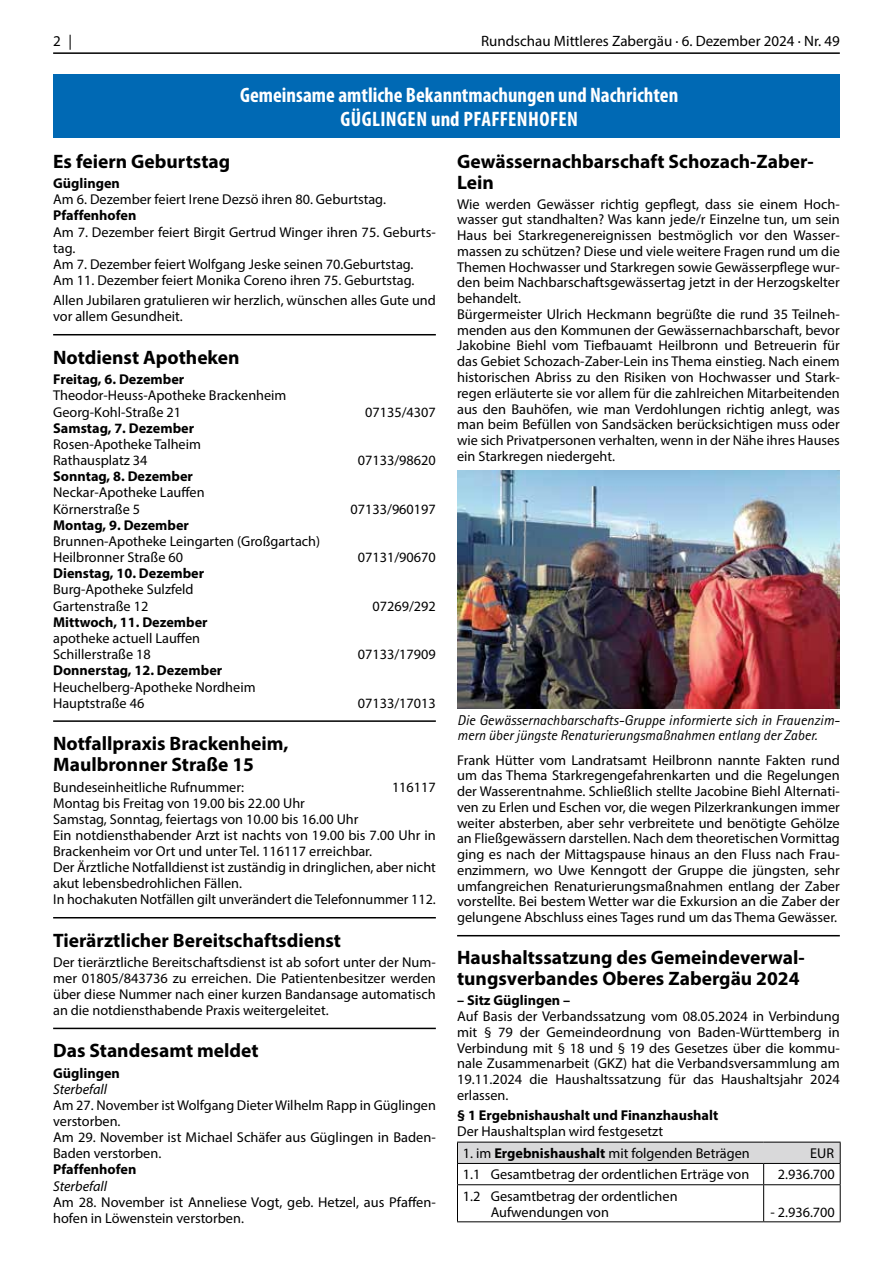
<style>
.page{position:relative;width:893px;height:1263px;background:#fff}
.page>*{position:absolute;margin:0;border:0;box-sizing:border-box;transform-origin:0 0}
.t1{font:700 condensed 21px/24px "Myriad Pro";color:#fff;text-align:center}
.t2{font:700 19.5px/21px "Myriad Pro";color:#000}
.t3{font:15px "Myriad Pro";color:#000}
.t4{font:14.25px/15.8px "Myriad Pro";color:#000}
.t5{font:700 14.25px "Myriad Pro";color:#000}
.t6{font:italic 14.25px/15.8px "Rotis Sans Serif W1 G";color:#000}
.t7{font:italic 14.25px "Myriad Pro";color:#000}
.s1{font-weight:700}
</style>
<div class="page">
<hr style="left:53px;top:52px;width:787px;height:2px;background:#000">
<hr style="left:53px;top:334px;width:383px;height:1px;background:#000">
<hr style="left:53px;top:720px;width:383px;height:2px;background:#000">
<hr style="left:53px;top:917px;width:383px;height:1px;background:#000">
<hr style="left:53px;top:1028px;width:383px;height:1px;background:#000">
<hr style="left:457px;top:935px;width:383px;height:1px;background:#000">
<img style="left:457px;top:471px;width:383px;height:238px">
<div style="left:457px;top:1142px;width:383px;height:21px;background:#d9d9da"></div>
<hr style="left:457px;top:1142px;width:307px;height:1px;background:#000">
<hr style="left:764px;top:1142px;width:77px;height:1px;background:#000">
<hr style="left:457px;top:1163px;width:307px;height:1px;background:#000">
<svg style="left:457px;top:1142px;width:1px;height:42px"></svg>
<hr style="left:764px;top:1163px;width:77px;height:1px;background:#000">
<svg style="left:763px;top:1164px;width:1px;height:20px"></svg>
<svg style="left:840px;top:1142px;width:1px;height:42px"></svg>
<hr style="left:457px;top:1184px;width:307px;height:1px;background:#000">
<hr style="left:457px;top:1185px;width:1px;height:36px;background:#000">
<hr style="left:764px;top:1184px;width:77px;height:1px;background:#000">
<hr style="left:763px;top:1185px;width:1px;height:36px;background:#000">
<hr style="left:840px;top:1185px;width:1px;height:36px;background:#000">
<hr style="left:457px;top:1221px;width:307px;height:1px;background:#000">
<hr style="left:764px;top:1221px;width:77px;height:1px;background:#000">
<div style="left:53px;top:74px;width:787px;height:64px;background:#0069b4"></div>
<p class="t3" style="left:53px;top:32px;width:20px">2 |</p>
<p class="t3" style="left:481px;top:32px;width:360px">Rundschau Mittleres Zabergäu · 6. Dezember 2024 · Nr. 49</p>
<h1 class="t1" style="left:240px;top:83px;width:440px">Gemeinsame amtliche Bekanntmachungen und Nachrichten<br>GÜGLINGEN und PFAFFENHOFEN</h1>
<h2 class="t2" style="left:53px;top:150px;width:179px">Es feiern Geburtstag</h2>
<p class="t5" style="left:53px;top:174px;width:68px">Güglingen</p>
<p class="t4" style="left:53px;top:191px;width:334px">Am 6. Dezember feiert Irene Dezsö ihren 80. Geburtstag.</p>
<p class="t5" style="left:53px;top:206px;width:85px">Pfaffenhofen</p>
<p class="t4" style="left:53px;top:224px;width:384px">Am 7. Dezember feiert Birgit Gertrud Winger ihren 75. Geburts&shy;tag.<br>Am 7. Dezember feiert Wolfgang Jeske seinen 70.Geburtstag.<br>Am 11. Dezember feiert Monika Coreno ihren 75. Geburtstag.</p>
<p class="t4" style="left:53px;top:292px;width:384px">Allen Jubilaren gratulieren wir herzlich, wünschen alles Gute und vor allem Gesundheit.</p>
<h2 class="t2" style="left:53px;top:346px;width:188px">Notdienst Apotheken</h2>
<p class="t5" style="left:53px;top:370px;width:133px">Freitag, 6. Dezember</p>
<p class="t4" style="left:53px;top:387px;width:235px;line-height:16.2px">Theodor-Heuss-Apotheke Brackenheim<br>Georg-Kohl-Straße 21</p>
<p class="t4" style="left:365px;top:404px;width:72px">07135/4307</p>
<p class="t5" style="left:53px;top:419px;width:143px">Samstag, 7. Dezember</p>
<p class="t4" style="left:53px;top:436px;width:149px;line-height:16.2px">Rosen-Apotheke Talheim<br>Rathausplatz 34</p>
<p class="t5" style="left:53px;top:467px;width:141px">Sonntag, 8. Dezember</p>
<p class="t4" style="left:53px;top:484px;width:153px;line-height:16.2px">Neckar-Apotheke Lauffen<br>Körnerstraße 5</p>
<p class="t5" style="left:53px;top:516px;width:137px">Montag, 9. Dezember</p>
<p class="t4" style="left:53px;top:533px;width:269px;line-height:16.2px">Brunnen-Apotheke Leingarten (Großgartach)<br>Heilbronner Straße 60</p>
<p class="t5" style="left:53px;top:564px;width:153px">Dienstag, 10. Dezember</p>
<p class="t4" style="left:53px;top:581px;width:142px;line-height:16.2px">Burg-Apotheke Sulzfeld<br>Gartenstraße 12</p>
<p class="t5" style="left:53px;top:613px;width:156px">Mittwoch, 11. Dezember</p>
<p class="t4" style="left:53px;top:630px;width:148px;line-height:16.2px">apotheke actuell Lauffen<br>Schillerstraße 18</p>
<p class="t5" style="left:53px;top:661px;width:171px">Donnerstag, 12. Dezember</p>
<p class="t4" style="left:53px;top:678px;width:204px;line-height:16.2px">Heuchelberg-Apotheke Nordheim<br>Hauptstraße 46</p>
<p class="t4" style="left:358px;top:452px;width:79px">07133/98620</p>
<p class="t4" style="left:351px;top:501px;width:87px">07133/960197</p>
<p class="t4" style="left:358px;top:549px;width:79px">07131/90670</p>
<p class="t4" style="left:372px;top:598px;width:65px">07269/292</p>
<p class="t4" style="left:358px;top:646px;width:79px">07133/17909</p>
<p class="t4" style="left:358px;top:695px;width:79px">07133/17013</p>
<h2 class="t2" style="left:53px;top:732px;width:237px">Notfallpraxis Brackenheim,<br>Maulbronner Straße 15</h2>
<p class="t4" style="left:53px;top:779px;width:193px">Bundeseinheitliche Rufnummer:</p>
<p class="t4" style="left:392px;top:779px;width:45px">116117</p>
<p class="t4" style="left:53px;top:795px;width:384px">Montag bis Freitag von 19.00 bis 22.00 Uhr<br>Samstag, Sonntag, feiertags von 10.00 bis 16.00 Uhr<br>Ein notdiensthabender Arzt ist nachts von 19.00 bis 7.00 Uhr in Brackenheim vor Ort und unter Tel. 116117 erreichbar.<br>Der Ärztliche Notfalldienst ist zuständig in dringlichen, aber nicht akut lebensbedrohlichen Fällen.<br>In hochakuten Notfällen gilt unverändert die Telefonnummer 112.</p>
<h2 class="t2" style="left:53px;top:929px;width:289px">Tierärztlicher Bereitschaftsdienst</h2>
<p class="t4" style="left:53px;top:954px;width:384px;text-align:justify">Der tierärztliche Bereitschaftsdienst ist ab sofort unter der Num&shy;mer 01805/843736 zu erreichen. Die Patientenbesitzer werden über diese Nummer nach einer kurzen Bandansage automatisch an die notdiensthabende Praxis weitergeleitet.</p>
<h2 class="t2" style="left:53px;top:1040px;width:207px">Das Standesamt meldet</h2>
<p class="t5" style="left:53px;top:1064px;width:68px">Güglingen</p>
<p class="t7" style="left:53px;top:1080px;width:55px">Sterbefall</p>
<p class="t4" style="left:53px;top:1097px;width:384px">Am 27. November ist Wolfgang Dieter Wilhelm Rapp in Güglingen verstorben.<br>Am 29. November ist Michael Schäfer aus Güglingen in Baden-Baden verstorben.</p>
<p class="t5" style="left:53px;top:1160px;width:85px">Pfaffenhofen</p>
<p class="t7" style="left:53px;top:1177px;width:55px">Sterbefall</p>
<p class="t4" style="left:53px;top:1194px;width:384px">Am 28. November ist Anneliese Vogt, geb. Hetzel, aus Pfaffen&shy;hofen in Löwenstein verstorben.</p>
<h2 class="t2" style="left:457px;top:150px;width:358px">Gewässernachbarschaft Schozach-Zaber-<br>Lein</h2>
<p class="t4" style="left:457px;top:196px;width:384px">Wie werden Gewässer richtig gepflegt, dass sie einem Hoch&shy;wasser gut standhalten? Was kann jede/r Einzelne tun, um sein Haus bei Starkregenereignissen bestmöglich vor den Wasser&shy;massen zu schützen? Diese und viele weitere Fragen rund um die Themen Hochwasser und Starkregen sowie Gewässerpflege wur&shy;den beim Nachbarschaftsgewässertag jetzt in der Herzogskelter behandelt.<br>Bürgermeister Ulrich Heckmann begrüßte die rund 35 Teilneh&shy;menden aus den Kommunen der Gewässernachbarschaft, bevor Jakobine Biehl vom Tiefbauamt Heilbronn und Betreuerin für das Gebiet Schozach-Zaber-Lein ins Thema einstieg. Nach einem historischen Abriss zu den Risiken von Hochwasser und Stark&shy;regen erläuterte sie vor allem für die zahlreichen Mitarbeitenden aus den Bauhöfen, wie man Verdohlungen richtig anlegt, was man beim Befüllen von Sandsäcken berücksichtigen muss oder wie sich Privatpersonen verhalten, wenn in der Nähe ihres Hauses ein Starkregen niedergeht.</p>
<p class="t6" style="left:457px;top:712px;width:384px">Die Gewässernachbarschafts-Gruppe informierte sich in Frauenzim&shy;mern über jüngste Renaturierungsmaßnahmen entlang der Zaber.</p>
<p class="t4" style="left:457px;top:752px;width:384px;text-align:justify">Frank Hütter vom Landratsamt Heilbronn nannte Fakten rund um das Thema Starkregengefahrenkarten und die Regelungen der Wasserentnahme. Schließlich stellte Jacobine Biehl Alternati&shy;ven zu Erlen und Eschen vor, die wegen Pilzerkrankungen immer weiter absterben, aber sehr verbreitete und benötigte Gehölze an Fließgewässern darstellen. Nach dem theoretischen Vormittag ging es nach der Mittagspause hinaus an den Fluss nach Frau&shy;enzimmern, wo Uwe Kenngott der Gruppe die jüngsten, sehr umfangreichen Renaturierungsmaßnahmen entlang der Zaber vorstellte. Bei bestem Wetter war die Exkursion an die Zaber der gelungene Abschluss eines Tages rund um das Thema Gewässer.</p>
<h2 class="t2" style="left:457px;top:947px;width:348px">Haushaltssatzung des Gemeindeverwal&shy;tungsverbandes Oberes Zabergäu 2024</h2>
<p class="t5" style="left:457px;top:991px;width:115px">– Sitz Güglingen –</p>
<p class="t4" style="left:457px;top:1008px;width:384px;text-align:justify">Auf Basis der Verbandssatzung vom 08.05.2024 in Verbindung mit § 79 der Gemeindeordnung von Baden-Württemberg in Verbindung mit § 18 und § 19 des Gesetzes über die kommu&shy;nale Zusammenarbeit (GKZ) hat die Verbandsversammlung am 19.11.2024 die Haushaltssatzung für das Haushaltsjahr 2024 erlassen.</p>
<p class="t5" style="left:457px;top:1106px;width:263px">§ 1 Ergebnishaushalt und Finanzhaushalt</p>
<p class="t4" style="left:457px;top:1123px;width:207px">Der Haushaltsplan wird festgesetzt</p>
<p class="t4" style="left:463px;top:1145px;width:289px">1. im <span class="s1">Ergebnishaushalt</span> mit folgenden Beträgen</p>
<p class="t4" style="left:810px;top:1145px;width:25px">EUR</p>
<p class="t4" style="left:463px;top:1166px;width:288px">1.1 Gesamtbetrag der ordentlichen Erträge von</p>
<p class="t4" style="left:778px;top:1166px;width:59px">2.936.700</p>
<p class="t4" style="left:491px;top:1188px;width:188px;text-indent:-28px">1.2 Gesamtbetrag der ordentlichen<br>Aufwendungen von</p>
<p class="t4" style="left:770px;top:1203px;width:66px">- 2.936.700</p>
</div>
